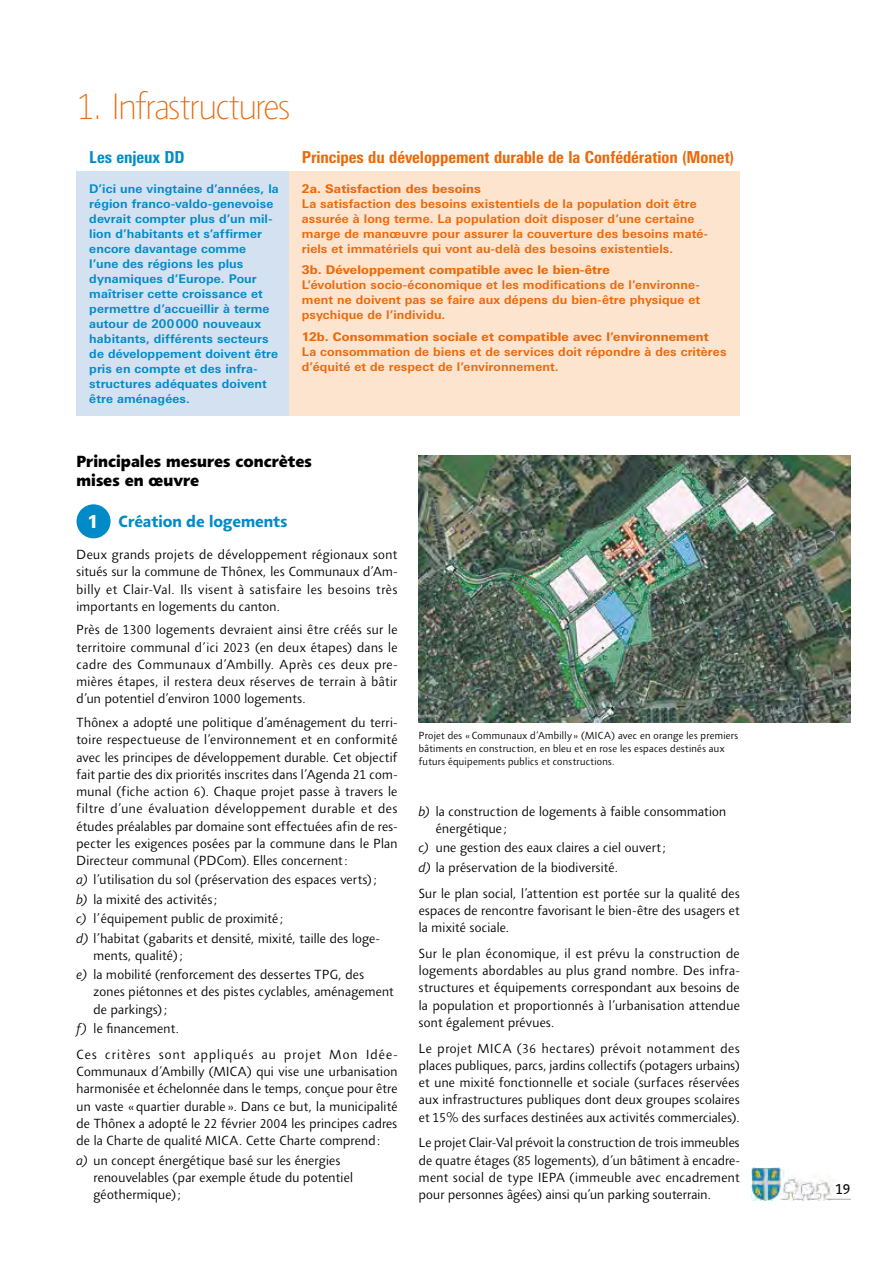
<style>
.page{position:relative;width:893px;height:1263px;background:#fff}
.page>*{position:absolute;margin:0;border:0;box-sizing:border-box;transform-origin:0 0}
.t1{font:100 37.5px "Agilita LT Pro";letter-spacing:-.015em;color:#eb690b}
.t2{font:800 condensed 16.5px "Univers Next Pro";letter-spacing:-.005em;color:#eb690b}
.t3{font:800 16.5px/19.5px "Agilita LT Pro";color:#000}
.t4{font:700 16.5px "Agilita LT Pro";color:#008bc8}
.t5{font:800 condensed 16.5px "Univers Next Pro";letter-spacing:-.005em;color:#008bc8}
.t6{font:15px "Agilita LT Pro";color:#000}
.t7{font:300 13.5px/17.2px "Agilita LT Pro";letter-spacing:.005em;color:#000;text-align:justify}
.t8{font:300 13.5px/25.8px "Agilita LT Pro";letter-spacing:.065em;color:#000}
.t9{font:700 12px/15px "Univers Next Pro";letter-spacing:.01em;color:#eb690b}
.t10{font:700 12px/15px "Univers Next Pro";letter-spacing:.01em;color:#008bc8}
.t11{font:800 12px "Univers Next Pro";letter-spacing:.01em;color:#eb690b}
.t12{font:300 10.5px/12.8px "Agilita LT Pro";letter-spacing:.015em;color:#000}
.s1{font-family:"Univers Next Pro";font-weight:800;font-size:18px;color:#fff}
.s2{font-style:italic}
</style>
<div class="page">
<img style="left:752px;top:1168px;width:98px;height:33px">
<div style="left:77px;top:171px;width:212px;height:245px;background:#d4e1f1"></div>
<div style="left:289px;top:171px;width:451px;height:245px;background:#fde4cf"></div>
<div style="left:77px;top:504px;width:34px;height:34px;background:#008bc8;border-radius:50%"></div>
<img style="left:419px;top:455px;width:431px;height:268px">
<h1 class="t1" style="left:77px;top:81px;width:215px">1. Infrastructures</h1>
<p class="t5" style="left:89px;top:147px;width:97px">Les enjeux DD</p>
<p class="t2" style="left:302px;top:147px;width:434px">Principes du développement durable de la Confédération (Monet)</p>
<p class="t10" style="left:89px;top:181px;width:191px">D’ici une vingtaine d’années, la région franco-valdo-genevoise devrait compter plus d’un mil&shy;lion d’habitants et s’affirmer encore davantage comme<br>l’une des régions les plus dynamiques d’Europe. Pour maîtriser cette croissance et permettre d’accueillir à terme autour de 200000 nouveaux habitants, différents secteurs de développement doivent être pris en compte et des infra&shy;structures adéquates doivent être aménagées.</p>
<p class="t11" style="left:302px;top:181px;width:181px">2a. Satisfaction des besoins</p>
<p class="t9" style="left:302px;top:196px;width:407px">La satisfaction des besoins existentiels de la population doit être assurée à long terme. La population doit disposer d’une certaine marge de manœuvre pour assurer la couverture des besoins maté&shy;riels et immatériels qui vont au-delà des besoins existentiels.</p>
<p class="t11" style="left:302px;top:263px;width:310px">3b. Développement compatible avec le bien-être</p>
<p class="t9" style="left:302px;top:277px;width:400px;text-align:justify">L’évolution socio-économique et les modifications de l’environne&shy;ment ne doivent pas se faire aux dépens du bien-être physique et psychique de l’individu.</p>
<p class="t11" style="left:302px;top:329px;width:408px">12b. Consommation sociale et compatible avec l’environnement</p>
<p class="t9" style="left:302px;top:344px;width:426px">La consommation de biens et de services doit répondre à des critères d’équité et de respect de l’environnement.</p>
<p class="t3" style="left:77px;top:451px;width:237px">Principales mesures concrètes mises en œuvre</p>
<p class="t4" style="left:87px;top:509px;width:202px"><span class="s1">1</span> Création de logements</p>
<p class="t7" style="left:77px;top:546px;width:323px">Deux grands projets de développement régionaux sont situés sur la commune de Thônex, les Communaux d’Am&shy;billy et Clair-Val. Ils visent à satisfaire les besoins très importants en logements du canton.</p>
<p class="t7" style="left:77px;top:621px;width:323px">Près de 1300 logements devraient ainsi être créés sur le territoire communal d’ici 2023 (en deux étapes) dans le cadre des Communaux d’Ambilly. Après ces deux pre&shy;mières étapes, il restera deux réserves de terrain à bâtir d’un potentiel d’environ 1000 logements.</p>
<p class="t7" style="left:77px;top:714px;width:323px">Thônex a adopté une politique d’aménagement du terri&shy;toire respectueuse de l’environnement et en conformité avec les principes de développement durable. Cet objectif fait partie des dix priorités inscrites dans l’Agenda 21 com&shy;munal (fiche action 6). Chaque projet passe à travers le filtre d’une évaluation développement durable et des études préalables par domaine sont effectuées afin de res&shy;pecter les exigences posées par la commune dans le Plan Directeur communal (PDCom). Elles concernent:</p>
<p class="t7" style="left:77px;top:870px;width:305px;line-height:19.4px;text-align:left"><span class="s2">a)</span> l’utilisation du sol (préservation des espaces verts); <span class="s2">b)</span> la mixité des activités;<br><span class="s2">c)</span> l’équipement public de proximité;<br><span class="s2">d)</span> l’habitat (gabarits et densité, mixité, taille des loge-</p>
<p class="t7" style="left:77px;top:945px;width:289px;line-height:19.4px;text-indent:17px">ments, qualité);<br><span class="s2">e)</span> la mobilité (renforcement des dessertes TPG, des</p>
<p class="t7" style="left:94px;top:983px;width:302px">zones piétonnes et des pistes cyclables, aménagement de parkings);</p>
<p class="t8" style="left:77px;top:1015px;width:323px"><span class="s2">f)</span> le financement.<br>Ces critères sont appliqués au projet Mon Idée-</p>
<p class="t7" style="left:77px;top:1063px;width:323px">Communaux d’Ambilly (MICA) qui vise une urbanisation harmonisée et échelonnée dans le temps, conçue pour être un vaste «quartier durable». Dans ce but, la municipalité de Thônex a adopté le 22 février 2004 les principes cadres de la Charte de qualité MICA. Cette Charte comprend:</p>
<p class="t7" style="left:94px;top:1151px;width:261px;text-align:left;text-indent:-17px"><span class="s2">a)</span> un concept énergétique basé sur les énergies renouvelables (par exemple étude du potentiel géothermique);</p>
<p class="t12" style="left:419px;top:729px;width:321px">Projet des «Communaux d’Ambilly» (MICA) avec en orange les premiers bâtiments en construction, en bleu et en rose les espaces destinés aux futurs équipements publics et constructions.</p>
<p class="t7" style="left:436px;top:803px;width:292px;text-indent:-17px"><span class="s2">b)</span> la construction de logements à faible consommation énergétique ;</p>
<p class="t7" style="left:419px;top:838px;width:249px;line-height:19.4px"><span class="s2">c)</span> une gestion des eaux claires a ciel ouvert; <span class="s2">d)</span> la préservation de la biodiversité.</p>
<p class="t7" style="left:419px;top:884px;width:323px">Sur le plan social, l’attention est portée sur la qualité des espaces de rencontre favorisant le bien-être des usagers et la mixité sociale.</p>
<p class="t7" style="left:419px;top:945px;width:323px">Sur le plan économique, il est prévu la construction de logements abordables au plus grand nombre. Des infra&shy;structures et équipements correspondant aux besoins de la population et proportionnés à l’urbanisation attendue sont également prévues.</p>
<p class="t7" style="left:419px;top:1039px;width:323px">Le projet MICA (36 hectares) prévoit notamment des places publiques, parcs, jardins collectifs (potagers urbains) et une mixité fonctionnelle et sociale (surfaces réservées aux infrastructures publiques dont deux groupes scolaires et 15% des surfaces destinées aux activités commerciales).</p>
<p class="t7" style="left:419px;top:1134px;width:323px">Le projet Clair-Val prévoit la construction de trois immeubles de quatre étages (85 logements), d’un bâtiment à encadre&shy;ment social de type IEPA (immeuble avec encadrement pour personnes âgées) ainsi qu’un parking souterrain.</p>
<p class="t6" style="left:836px;top:1179px;width:16px">19</p>
</div>
